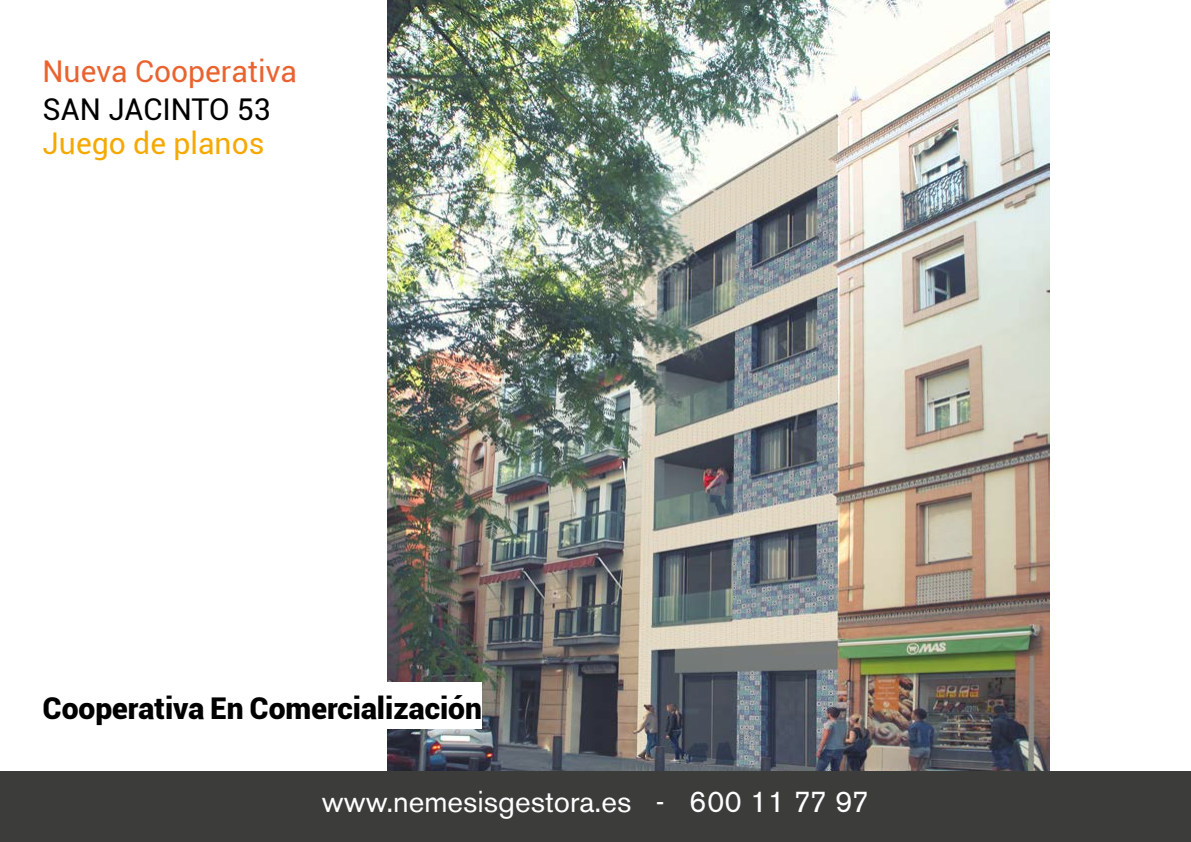
<style>
.page{position:relative;width:1191px;height:842px;background:#fff}
.page>*{position:absolute;margin:0;border:0;box-sizing:border-box;transform-origin:0 0}
.t1{font:30px "Akzidenz Grotesk BE";color:#fff}
.t2{font:900 30px "Roboto";color:#000}
.t3{font:30px "Roboto";color:#e9632f}
.t4{font:30px "Roboto";color:#f5a900}
.t5{font:30px "Roboto";color:#000}
</style>
<div class="page">
<img style="left:387px;top:0;width:662px;height:771px">
<div style="left:0;top:771px;width:1191px;height:71px;background:#3c3c3b"></div>
<div style="left:43px;top:682px;width:439px;height:47px;background:#fff"></div>
<p class="t3" style="left:43px;top:51px;width:256px">Nueva Cooperativa</p>
<p class="t5" style="left:43px;top:89px;width:230px">SAN JACINTO 53</p>
<p class="t4" style="left:43px;top:123px;width:223px">Juego de planos</p>
<p class="t2" style="left:43px;top:687px;width:441px">Cooperativa En Comercialización</p>
<p class="t1" style="left:322px;top:784px;width:548px">www.nemesisgestora.es - 600 11 77 97</p>
</div>
